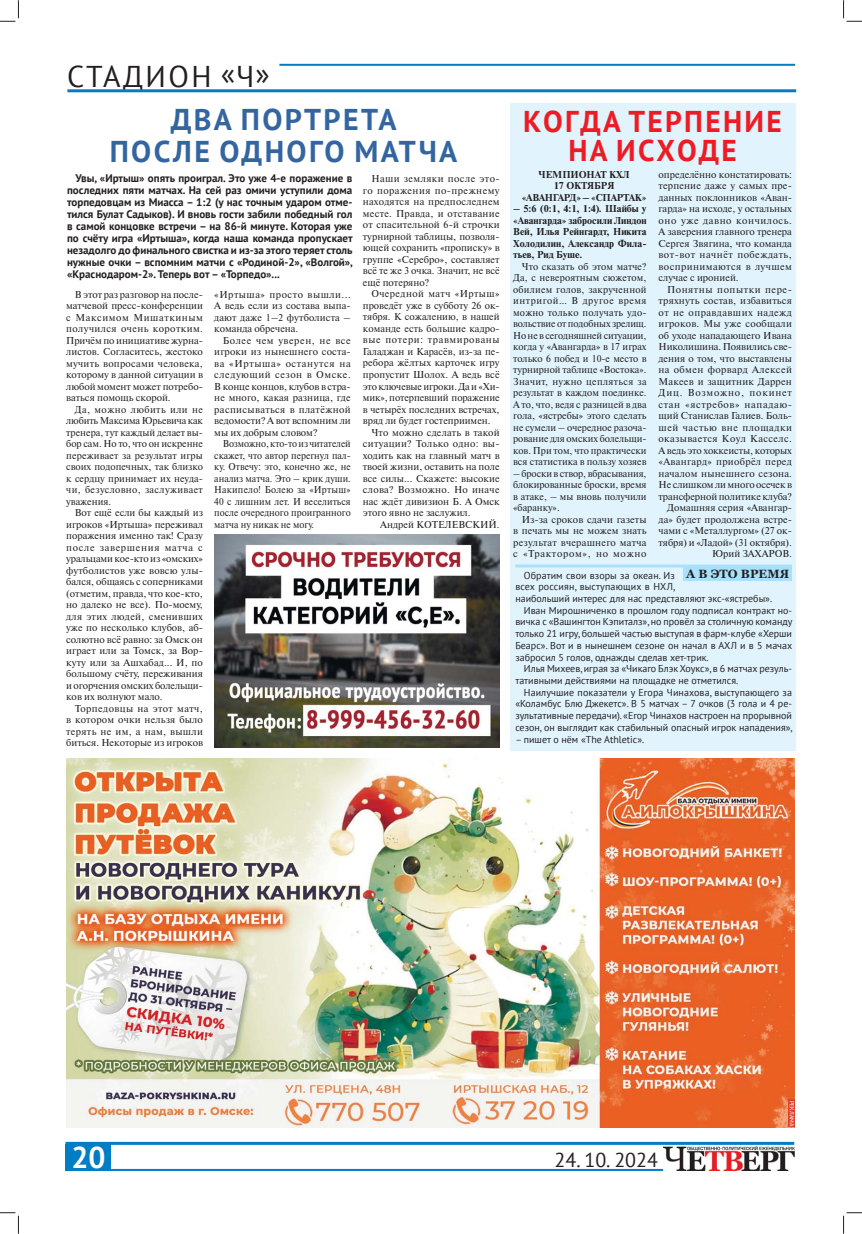
<style>
.page{position:relative;width:862px;height:1234px;background:#fff}
.page>*{position:absolute;margin:0;border:0;box-sizing:border-box;transform-origin:0 0}
.t1{font:700 30px/32px "PT Sans";letter-spacing:.08em;color:#3365a1;text-align:center}
.t2{font:700 30px/29px "PT Sans";letter-spacing:.08em;color:#ed1c24;text-align:center}
.t3{font:30px "PT Sans";letter-spacing:.075em;color:#231f20}
.t4{font:700 30px "PT Sans";color:#fff}
.t5{font:20px "PT Sans";color:#231f20}
.t6{font:700 11px/12px "PT Sans";color:#231f20;text-align:justify}
.t7{font:10px/11.5px "Newton C";color:#231f20;text-align:justify}
.t8{font:10px/11.7px "PT Sans";color:#231f20}
.t9{font:10px/11.5px "Newton C";color:#231f20;text-align:justify;scale:.94 1}
.t10{font:700 10px/11.5px "Newton C";color:#231f20;text-align:center}
.t11{font:10px "Newton C";letter-spacing:.03em;color:#231f20}
.t12{font:10px "Newton C";letter-spacing:.065em;color:#231f20}
.t13{font:10px "Newton C";letter-spacing:.045em;color:#231f20}
.t14{font:5.9px "PT Sans";color:#fff}
.s1{font-family:"Georgia";font-weight:700;font-size:12px}
</style>
<div class="page">
<div style="left:65px;top:1144px;width:46px;height:26px;background:#007dc5"></div>
<hr style="left:101px;top:1168px;width:562px;height:2px;background:#007dc5">
<hr style="left:65px;top:1141px;width:729px;height:3px;background:#007dc5">
<img style="left:663px;top:1146px;width:131px;height:24px">
<hr style="left:67px;top:89px;width:729px;height:3px;background:#007dc5">
<hr style="left:279px;top:64px;width:516px;height:2px;background:#007dc5">
<img style="left:214px;top:534px;width:286px;height:213px">
<img style="left:66px;top:758px;width:729px;height:368px">
<div style="left:788px;top:1098px;width:7px;height:28px;background:#dd422b"></div>
<div style="left:510px;top:104px;width:285px;height:647px;background:#e1f4fd"></div>
<div style="left:683px;top:567px;width:109px;height:14px;background:#aae1fa"></div>
<hr style="left:515px;top:564px;width:277px;height:3px;background:#aae1fa">
<svg style="left:0;top:0;width:19px;height:22px"></svg>
<svg style="left:0;top:1212px;width:19px;height:21px"></svg>
<svg style="left:843px;top:0;width:19px;height:22px"></svg>
<svg style="left:843px;top:1212px;width:19px;height:21px"></svg>
<h1 class="t3" style="left:67px;top:56px;width:204px">СТАДИОН «Ч»</h1>
<h1 class="t1" style="left:110px;top:103px;width:349px">ДВА ПОРТРЕТА<br>ПОСЛЕ ОДНОГО МАТЧА</h1>
<p class="t6" style="left:67px;top:171px;width:288px;text-indent:8px">Увы, «Иртыш» опять проиграл. Это уже 4-е поражение в последних пяти матчах. На сей раз омичи уступили дома торпедовцам из Миасса – 1:2 (у нас точным ударом отме&shy;тился Булат Садыков). И вновь гости забили победный гол в самой концовке встречи – на 86-й минуте. Которая уже по счёту игра «Иртыша», когда наша команда пропускает незадолго до финального свистка и из-за этого теряет столь нужные очки – вспомним матчи с «Родиной-2», «Волгой», «Краснодаром-2». Теперь вот – «Торпедо»...</p>
<p class="t7" style="left:214px;top:289px;width:138px">«Иртыша» просто вышли...<br>А ведь если из состава выпа&shy;дают даже 1–2 футболиста – команда обречена.</p>
<p class="t7" style="left:214px;top:335px;width:138px;text-indent:9px">Более чем уверен, не все игроки из нынешнего соста&shy;ва «Иртыша» останутся на следующий сезон в Омске.<br>В конце концов, клубов в стра&shy;не много, какая разница, где расписываться в платёжной ведомости? А вот вспомним ли мы их добрым словом?</p>
<p class="t9" style="left:214px;top:439px;width:147px;text-indent:9px">Возможно, кто-то из читателей скажет, что автор перегнул пал&shy;ку. Отвечу: это, конечно же, не анализ матча. Это – крик души.<br>Накипело! Болею за «Иртыш» 40 с лишним лет. И веселиться после очередного проигранного матча ну никак не могу.</p>
<p class="t7" style="left:363px;top:174px;width:138px;text-indent:9px">Наши земляки после это&shy;го поражения по-прежнему находятся на предпоследнем месте. Правда, и отставание от спасительной 6-й строчки турнирной таблицы, позволя&shy;ющей сохранить «прописку» в группе «Серебро», составляет всё те же 3 очка. Значит, не всё ещё потеряно?</p>
<p class="t13" style="left:371px;top:290px;width:130px">Очередной матч «Иртыш»</p>
<p class="t7" style="left:363px;top:301px;width:138px">проведёт уже в субботу 26 ок-</p>
<p class="t7" style="left:363px;top:312px;width:138px">тября. К сожалению, в нашей</p>
<p class="t7" style="left:363px;top:324px;width:138px">команде есть большие кадро-</p>
<p class="t12" style="left:363px;top:336px;width:138px">вые потери: травмированы</p>
<p class="t7" style="left:363px;top:347px;width:138px">Галаджан и Карасёв, из-за пе-</p>
<p class="t7" style="left:363px;top:358px;width:138px">ребора жёлтых карточек игру</p>
<p class="t7" style="left:363px;top:370px;width:138px">пропустит Шолох. А ведь всё</p>
<p class="t7" style="left:363px;top:381px;width:138px">это ключевые игроки. Да и «Хи-</p>
<p class="t7" style="left:363px;top:393px;width:138px">мик», потерпевший поражение</p>
<p class="t7" style="left:363px;top:404px;width:138px">в четырёх последних встречах,</p>
<p class="t7" style="left:363px;top:416px;width:129px">вряд ли будет гостеприимен.</p>
<p class="t7" style="left:371px;top:427px;width:130px">Что можно сделать в такой</p>
<p class="t11" style="left:363px;top:440px;width:138px">ситуации? Только одно: вы-</p>
<p class="t7" style="left:363px;top:450px;width:138px">ходить как на главный матч в</p>
<p class="t7" style="left:363px;top:462px;width:138px">твоей жизни, оставить на поле</p>
<p class="t7" style="left:363px;top:473px;width:138px">все силы... Скажете: высокие</p>
<p class="t11" style="left:363px;top:486px;width:138px">слова? Возможно. Но иначе</p>
<p class="t7" style="left:363px;top:496px;width:138px">нас ждёт дивизион Б. А Омск</p>
<p class="t7" style="left:363px;top:508px;width:109px">этого явно не заслужил.</p>
<p class="t7" style="left:380px;top:519px;width:121px">Андрей КОТЕЛЕВСКИЙ.</p>
<p class="t7" style="left:66px;top:289px;width:138px;text-indent:9px">В этот раз разговор на после&shy;матчевой пресс-конференции с Максимом Мишаткиным получился очень коротким.<br>Причём по инициативе журна&shy;листов. Согласитесь, жестоко мучить вопросами человека, которому в данной ситуации в любой момент может потребо&shy;ваться помощь скорой.</p>
<p class="t7" style="left:66px;top:404px;width:138px;text-indent:9px">Да, можно любить или не любить Максима Юрьевича как тренера, тут каждый делает вы&shy;бор сам. Но то, что он искренне переживает за результат игры своих подопечных, так близко к сердцу принимает их неуда&shy;чи, безусловно, заслуживает уважения.</p>
<p class="t7" style="left:66px;top:508px;width:138px;text-indent:9px">Вот ещё если бы каждый из игроков «Иртыша» переживал поражения именно так! Сразу после завершения матча с уральцами кое-кто из «омских» футболистов уже вовсю улы&shy;бался, общаясь с соперниками (отметим, правда, что кое-кто, но далеко не все). По-моему, для этих людей, сменивших уже по несколько клубов, аб&shy;солютно всё равно: за Омск он играет или за Томск, за Вор&shy;куту или за Ашхабад... И, по большому счёту, переживания и огорчения омских болельщи&shy;ков их волнуют мало.</p>
<p class="t7" style="left:66px;top:703px;width:138px;text-indent:9px">Торпедовцы на этот матч, в котором очки нельзя было терять не им, а нам, вышли биться. Некоторые из игроков</p>
<h1 class="t2" style="left:523px;top:106px;width:260px">КОГДА ТЕРПЕНИЕ<br>НА ИСХОДЕ</h1>
<p class="t10" style="left:522px;top:169px;width:126px">ЧЕМПИОНАТ КХЛ<br>17 ОКТЯБРЯ<br>«АВАНГАРД» – «СПАРТАК»</p>
<p class="t10" style="left:513px;top:204px;width:135px;text-align:justify">– 5:6 (0:1, 4:1, 1:4). Шайбы у «Авангарда» забросили Линдон Вей, Илья Рейнгардт, Никита Холодилин, Александр Фила&shy;тьев, Рид Буше.</p>
<p class="t7" style="left:513px;top:261px;width:135px;text-indent:9px">Что сказать об этом матче?<br>Да, с невероятным сюжетом, обилием голов, закрученной интригой… В другое время можно только получать удо&shy;вольствие от подобных зрелищ.<br>Но не в сегодняшней ситуации, когда у «Авангарда» в 17 играх только 6 побед и 10-е место в турнирной таблице «Востока».<br>Значит, нужно цепляться за результат в каждом поединке.<br>А то, что, ведя с разницей в два гола, «ястребы» этого сделать не сумели – очередное разоча&shy;рование для омских болельщи&shy;ков. При том, что практически вся статистика в пользу хозяев</p>
<p class="t7" style="left:513px;top:468px;width:135px">– броски в створ, вбрасывания, блокированные броски, время в атаке, – мы вновь получили «баранку».</p>
<p class="t7" style="left:513px;top:514px;width:135px;text-indent:9px">Из-за сроков сдачи газеты в печать мы не можем знать результат вчерашнего матча с «Трактором», но можно</p>
<p class="t7" style="left:658px;top:169px;width:135px">определённо констатировать: терпение даже у самых пре&shy;данных поклонников «Аван&shy;гарда» на исходе, у остальных оно уже давно кончилось.<br>А заверения главного тренера Сергея Звягина, что команда вот-вот начнёт побеждать, воспринимаются в лучшем случае с иронией.</p>
<p class="t7" style="left:658px;top:284px;width:135px;text-align:right">Понятны попытки пере&shy;тряхнуть состав, избавиться от не оправдавших надежд игроков. Мы уже сообщали об уходе нападающего Ивана<br>Николишина. Появились све&shy;дения о том, что выставлены на обмен форвард Алексей<br>Макеев и защитник Даррен<br>Диц. Возможно, покинет стан «ястребов» нападаю&shy;щий Станислав Галиев. Боль&shy;шей частью вне площадки оказывается Коул Касселс.<br>А ведь это хоккеисты, которых «Авангард» приобрёл перед началом нынешнего сезона.<br>Не слишком ли много осечек в трансферной политике клуба?<br>Домашняя серия «Авангар&shy;да» будет продолжена встре&shy;чами с «Металлургом» (27 ок&shy;тября) и «Ладой» (31 октября).<br>Юрий ЗАХАРОВ.</p>
<p class="t8" style="left:515px;top:569px;width:275px;text-indent:9px">Обратим свои взоры за океан. Из <span class="s1">А В ЭТО ВРЕМЯ </span>всех россиян, выступающих в НХЛ,<br>наибольший интерес для нас представляют экс-«ястребы».</p>
<p class="t8" style="left:515px;top:604px;width:279px;text-align:justify;text-indent:9px">Иван Мирошниченко в прошлом году подписал контракт но&shy;вичка с «Вашингтон Кэпиталз», но провёл за столичную команду только 21 игру, большей частью выступая в фарм-клубе «Херши Беарс». Вот и в нынешнем сезоне он начал в АХЛ и в 5 мачах забросил 5 голов, однажды сделав хет-трик.</p>
<p class="t8" style="left:515px;top:662px;width:278px;text-indent:9px">Илья Михеев, играя за «Чикаго Блэк Хоукс», в 6 матчах резуль&shy;тативными действиями на площадке не отметился.</p>
<p class="t8" style="left:515px;top:686px;width:279px;text-align:justify;text-indent:9px">Наилучшие показатели у Егора Чинахова, выступающего за «Коламбус Блю Джекетс». В 5 матчах – 7 очков (3 гола и 4 ре&shy;зультативные передачи). «Егор Чинахов настроен на прорывной сезон, он выглядит как стабильный опасный игрок нападения»,</p>
<p class="t8" style="left:515px;top:732px;width:130px">– пишет о нём «The Athletic».</p>
<p class="t14" style="left:796px;top:1100px;width:27px;rotate:90deg">РЕКЛАМА</p>
<h1 class="t4" style="left:71px;top:1136px;width:36px">20</h1>
<h2 class="t5" style="left:554px;top:1146px;width:105px">24. 10. 2024</h2>
</div>
